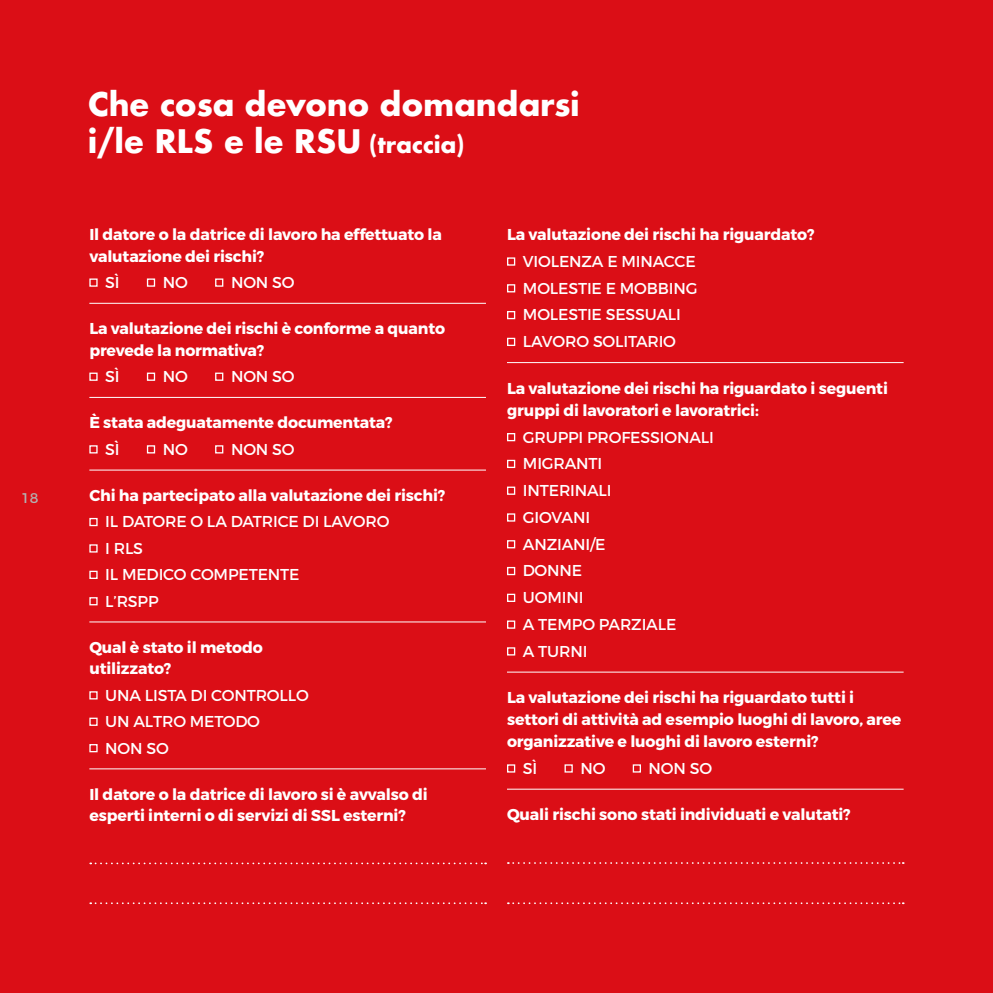
<style>
.page{position:relative;width:993px;height:993px;background:#fff}
.page>*{position:absolute;margin:0;border:0;box-sizing:border-box;transform-origin:0 0}
.t1{font:700 31.5px/37.8px "Futura";letter-spacing:-.01em;color:#fff}
.t2{font:700 15.75px/21.3px "Montserrat";letter-spacing:-.01em;color:#fff}
.t3{font:15.75px/26.8px "Montserrat";letter-spacing:-.01em;color:#fff}
.t4{font:14px "Montserrat";color:#b3b2b2}
.s1{font-size:22.75px}
</style>
<div class="page">
<div style="left:0;top:0;width:992px;height:992px;background:#db0e16"></div>
<hr style="left:89px;top:303px;width:397px;height:1px;background:#fff">
<hr style="left:89px;top:397px;width:397px;height:1px;background:#fff">
<hr style="left:89px;top:469px;width:397px;height:1px;background:#fff">
<hr style="left:89px;top:621px;width:397px;height:1px;background:#fff">
<hr style="left:89px;top:768px;width:397px;height:1px;background:#fff">
<svg style="left:90px;top:862px;width:396px;height:2px"></svg>
<svg style="left:90px;top:902px;width:396px;height:1px"></svg>
<div style="left:89px;top:278px;width:9px;height:8px;border:1px solid #fff"></div>
<div style="left:147px;top:278px;width:8px;height:8px;border:1px solid #fff"></div>
<div style="left:215px;top:278px;width:8px;height:8px;border:1px solid #fff"></div>
<div style="left:89px;top:372px;width:9px;height:9px;border:1px solid #fff"></div>
<div style="left:147px;top:372px;width:8px;height:9px;border:1px solid #fff"></div>
<div style="left:215px;top:372px;width:8px;height:9px;border:1px solid #fff"></div>
<div style="left:89px;top:445px;width:9px;height:8px;border:1px solid #fff"></div>
<div style="left:147px;top:445px;width:8px;height:8px;border:1px solid #fff"></div>
<div style="left:215px;top:445px;width:8px;height:8px;border:1px solid #fff"></div>
<div style="left:89px;top:517px;width:9px;height:9px;border:1px solid #fff"></div>
<div style="left:89px;top:570px;width:9px;height:8px;border:1px solid #fff"></div>
<div style="left:89px;top:597px;width:9px;height:8px;border:1px solid #fff"></div>
<div style="left:89px;top:691px;width:9px;height:8px;border:1px solid #fff"></div>
<div style="left:89px;top:717px;width:9px;height:8px;border:1px solid #fff"></div>
<div style="left:89px;top:743px;width:9px;height:9px;border:1px solid #fff"></div>
<hr style="left:507px;top:362px;width:396px;height:1px;background:#fff">
<hr style="left:507px;top:671px;width:396px;height:1px;background:#fff">
<hr style="left:507px;top:788px;width:396px;height:1px;background:#fff">
<svg style="left:507px;top:862px;width:396px;height:1px"></svg>
<svg style="left:507px;top:902px;width:396px;height:1px"></svg>
<div style="left:507px;top:257px;width:8px;height:8px;border:1px solid #fff"></div>
<div style="left:507px;top:284px;width:8px;height:8px;border:1px solid #fff"></div>
<div style="left:507px;top:311px;width:8px;height:8px;border:1px solid #fff"></div>
<div style="left:507px;top:337px;width:8px;height:9px;border:1px solid #fff"></div>
<div style="left:507px;top:433px;width:8px;height:8px;border:1px solid #fff"></div>
<div style="left:507px;top:459px;width:8px;height:9px;border:1px solid #fff"></div>
<div style="left:507px;top:486px;width:8px;height:8px;border:1px solid #fff"></div>
<div style="left:507px;top:513px;width:8px;height:8px;border:1px solid #fff"></div>
<div style="left:507px;top:540px;width:8px;height:8px;border:1px solid #fff"></div>
<div style="left:507px;top:566px;width:8px;height:9px;border:1px solid #fff"></div>
<div style="left:507px;top:593px;width:8px;height:8px;border:1px solid #fff"></div>
<div style="left:507px;top:620px;width:8px;height:8px;border:1px solid #fff"></div>
<div style="left:507px;top:647px;width:8px;height:8px;border:1px solid #fff"></div>
<div style="left:507px;top:764px;width:8px;height:8px;border:1px solid #fff"></div>
<div style="left:564px;top:764px;width:8px;height:8px;border:1px solid #fff"></div>
<div style="left:632px;top:764px;width:8px;height:8px;border:1px solid #fff"></div>
<p class="t4" style="left:21px;top:489px;width:19px">18</p>
<h1 class="t1" style="left:88px;top:85px;width:493px">Che cosa devono domandarsi i/le RLS e le RSU <span class="s1">(traccia)</span></h1>
<p class="t2" style="left:89px;top:224px;width:354px">Il datore o la datrice di lavoro ha effettuato la valutazione dei rischi?</p>
<p class="t3" style="left:105px;top:269px;width:16px">SÌ</p>
<p class="t3" style="left:163px;top:269px;width:27px">NO</p>
<p class="t3" style="left:231px;top:269px;width:65px">NON SO</p>
<p class="t2" style="left:89px;top:318px;width:357px">La valutazione dei rischi è conforme a quanto prevede la normativa?</p>
<p class="t3" style="left:105px;top:363px;width:16px">SÌ</p>
<p class="t3" style="left:163px;top:363px;width:27px">NO</p>
<p class="t3" style="left:231px;top:363px;width:65px">NON SO</p>
<p class="t2" style="left:89px;top:412px;width:304px">È stata adeguatamente documentata?</p>
<p class="t3" style="left:105px;top:435px;width:16px">SÌ</p>
<p class="t3" style="left:163px;top:435px;width:27px">NO</p>
<p class="t3" style="left:231px;top:435px;width:65px">NON SO</p>
<p class="t2" style="left:89px;top:485px;width:357px">Chi ha partecipato alla valutazione dei rischi?</p>
<p class="t3" style="left:105px;top:508px;width:286px">IL DATORE O LA DATRICE DI LAVORO<br>I RLS<br>IL MEDICO COMPETENTE<br>L’RSPP</p>
<p class="t2" style="left:89px;top:636px;width:175px">Qual è stato il metodo utilizzato?</p>
<p class="t3" style="left:105px;top:681px;width:205px">UNA LISTA DI CONTROLLO<br>UN ALTRO METODO<br>NON SO</p>
<p class="t2" style="left:89px;top:783px;width:340px">Il datore o la datrice di lavoro si è avvalso di esperti interni o di servizi di SSL esterni?</p>
<p class="t2" style="left:507px;top:224px;width:309px">La valutazione dei rischi ha riguardato?</p>
<p class="t3" style="left:522px;top:248px;width:176px">VIOLENZA E MINACCE<br>MOLESTIE E MOBBING<br>MOLESTIE SESSUALI<br>LAVORO SOLITARIO</p>
<p class="t2" style="left:507px;top:377px;width:382px;line-height:21.9px">La valutazione dei rischi ha riguardato i seguenti gruppi di lavoratori e lavoratrici:</p>
<p class="t3" style="left:522px;top:423px;width:192px">GRUPPI PROFESSIONALI<br>MIGRANTI<br>INTERINALI<br>GIOVANI<br>ANZIANI/E<br>DONNE<br>UOMINI<br>A TEMPO PARZIALE<br>A TURNI</p>
<p class="t2" style="left:507px;top:687px;width:396px;line-height:21.9px">La valutazione dei rischi ha riguardato tutti i settori di attività ad esempio luoghi di lavoro, aree organizzative e luoghi di lavoro esterni?</p>
<p class="t3" style="left:522px;top:754px;width:16px">SÌ</p>
<p class="t3" style="left:580px;top:754px;width:27px">NO</p>
<p class="t3" style="left:648px;top:754px;width:65px">NON SO</p>
<p class="t2" style="left:507px;top:804px;width:345px">Quali rischi sono stati individuati e valutati?</p>
</div>
